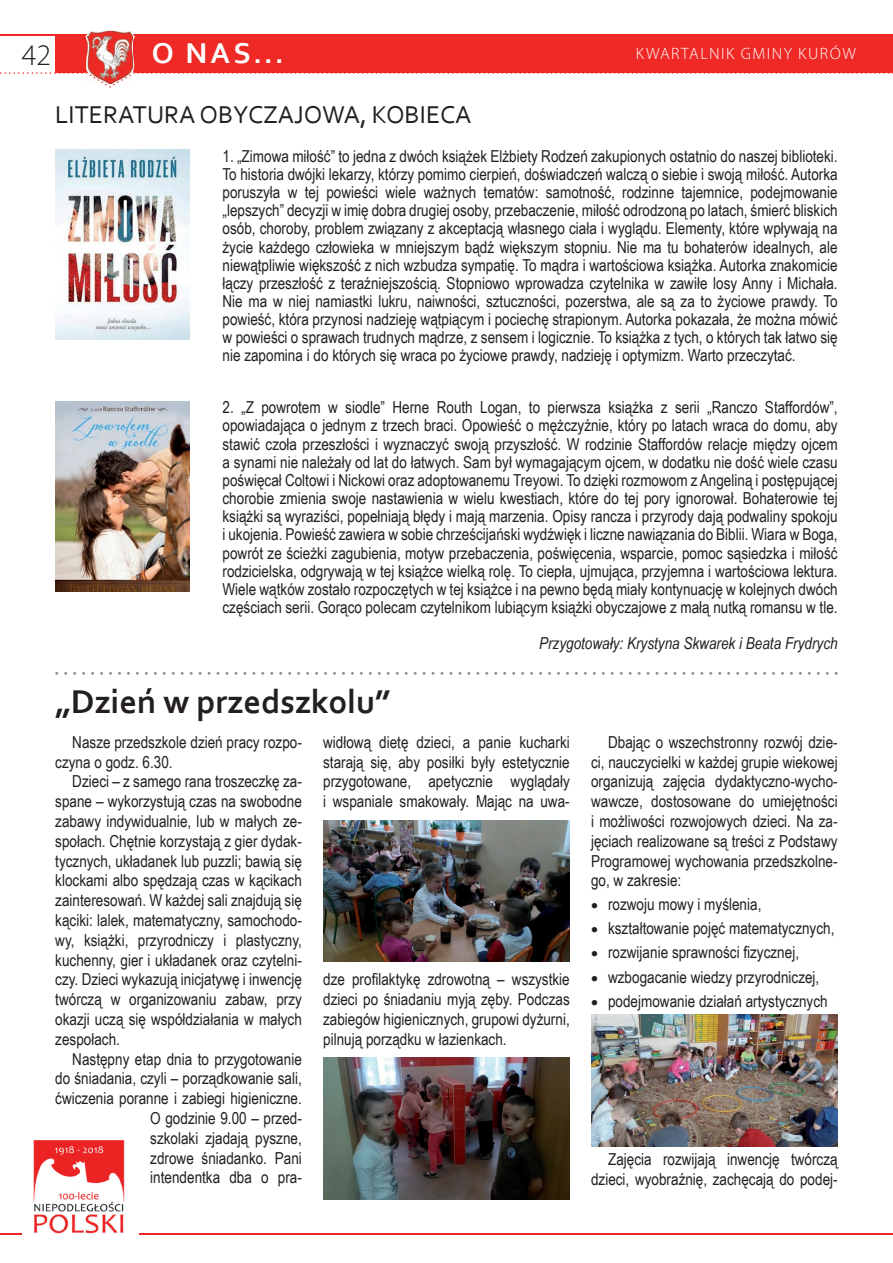
<style>
.page{position:relative;width:893px;height:1263px;background:#fff}
.page>*{position:absolute;margin:0;border:0;box-sizing:border-box;transform-origin:0 0}
.t1{font:700 34.5px "Corbel";color:#231f20}
.t2{font:700 30px "Corbel";color:#fff}
.t3{font:300 30px "Myriad Pro";color:#231f20}
.t4{font:25.5px "Corbel";color:#231f20}
.t5{font:16.5px/19.8px "Arial Narrow";color:#231f20;text-align:justify}
.t6{font:italic 16.5px "Arial Narrow";color:#231f20}
.t7{font:300 16.5px "Myriad Pro";letter-spacing:.09em;color:#fff}
</style>
<div class="page">
<div style="left:55px;top:34px;width:838px;height:38px;background:#ee2926"></div>
<hr style="left:0;top:34px;width:893px;height:2px;background:#ee2926">
<img style="left:85px;top:30px;width:50px;height:42px">
<img style="left:87px;top:31px;width:46px;height:3px">
<img style="left:87px;top:34px;width:46px;height:38px">
<svg style="left:0;top:72px;width:893px;height:16px"></svg>
<img style="left:33px;top:1141px;width:92px;height:93px">
<hr style="left:139px;top:1233px;width:754px;height:2px;background:#ec2323">
<hr style="left:0;top:1233px;width:22px;height:2px;background:#ec2323">
<img style="left:55px;top:150px;width:135px;height:190px">
<img style="left:55px;top:401px;width:135px;height:190px">
<svg style="left:55px;top:672px;width:783px;height:3px"></svg>
<img style="left:323px;top:820px;width:247px;height:142px">
<img style="left:591px;top:1015px;width:247px;height:131px">
<img style="left:323px;top:1057px;width:247px;height:142px">
<h2 class="t3" style="left:22px;top:37px;width:31px">42</h2>
<h2 class="t2" style="left:152px;top:35px;width:134px">O NAS...</h2>
<p class="t7" style="left:636px;top:44px;width:222px">KWARTALNIK GMINY KURÓW</p>
<h3 class="t4" style="left:55px;top:99px;width:417px">LITERATURA OBYCZAJOWA, KOBIECA</h3>
<p class="t5" style="left:223px;top:146px;width:617px;line-height:18.1px">1. „Zimowa miłość” to jedna z dwóch książek Elżbiety Rodzeń zakupionych ostatnio do naszej biblioteki.<br>To historia dwójki lekarzy, którzy pomimo cierpień, doświadczeń walczą o siebie i swoją miłość. Autorka poruszyła w tej powieści wiele ważnych tematów: samotność, rodzinne tajemnice, podejmowanie „lepszych” decyzji w imię dobra drugiej osoby, przebaczenie, miłość odrodzoną po latach, śmierć bliskich osób, choroby, problem związany z akceptacją własnego ciała i wyglądu. Elementy, które wpływają na życie każdego człowieka w mniejszym bądź większym stopniu. Nie ma tu bohaterów idealnych, ale niewątpliwie większość z nich wzbudza sympatię. To mądra i wartościowa książka. Autorka znakomicie łączy przeszłość z teraźniejszością. Stopniowo wprowadza czytelnika w zawiłe losy Anny i Michała.<br>Nie ma w niej namiastki lukru, naiwności, sztuczności, pozerstwa, ale są za to życiowe prawdy. To powieść, która przynosi nadzieję wątpiącym i pociechę strapionym. Autorka pokazała, że można mówić w powieści o sprawach trudnych mądrze, z sensem i logicznie. To książka z tych, o których tak łatwo się nie zapomina i do których się wraca po życiowe prawdy, nadzieję i optymizm. Warto przeczytać.</p>
<p class="t5" style="left:222px;top:398px;width:617px;line-height:18.1px">2. „Z powrotem w siodle” Herne Routh Logan, to pierwsza książka z serii „Ranczo Staffordów”, opowiadająca o jednym z trzech braci. Opowieść o mężczyźnie, który po latach wraca do domu, aby stawić czoła przeszłości i wyznaczyć swoją przyszłość. W rodzinie Staffordów relacje między ojcem a synami nie należały od lat do łatwych. Sam był wymagającym ojcem, w dodatku nie dość wiele czasu poświęcał Coltowi i Nickowi oraz adoptowanemu Treyowi. To dzięki rozmowom z Angeliną i postępującej chorobie zmienia swoje nastawienia w wielu kwestiach, które do tej pory ignorował. Bohaterowie tej książki są wyraziści, popełniają błędy i mają marzenia. Opisy rancza i przyrody dają podwaliny spokoju i ukojenia. Powieść zawiera w sobie chrześcijański wydźwięk i liczne nawiązania do Biblii. Wiara w Boga, powrót ze ścieżki zagubienia, motyw przebaczenia, poświęcenia, wsparcie, pomoc sąsie dzka i miłość rodzicielska, odgrywają w tej książce wielką rolę. To ciepła, ujmująca, przyjemna i wartościowa lektura.<br>Wiele wątków zostało rozpoczętych w tej książce i na pewno będą miały kontynuację w kolejnych dwóch częściach serii. Gorąco polecam czytelnikom lubiącym książki obyczajowe z małą nutką romansu w tle.</p>
<p class="t6" style="left:539px;top:632px;width:300px">Przygotowały: Krystyna Skwarek i Beata Frydrych</p>
<h1 class="t1" style="left:55px;top:680px;width:337px">„Dzień w przedszkolu”</h1>
<p class="t5" style="left:55px;top:731px;width:248px;text-indent:17px">Nasze przedszkole dzień pracy rozpo&shy;czyna o godz. 6.30.</p>
<p class="t5" style="left:55px;top:771px;width:248px;text-indent:17px">Dzieci – z samego rana troszeczkę za&shy;spane – wykorzystują czas na swobodne zabawy indywidualnie, lub w małych ze&shy;społach. Chętnie korzystają z gier dydak&shy;tycznych, układanek lub puzzli; bawią się klockami albo spędzają czas w kącikach zainteresowań. W każdej sali znajdują się kąciki: lalek, matematyczny, samochodo&shy;wy, książki, przyrodniczy i plastyczny, kuchenny, gier i układanek oraz czytelni&shy;czy. Dzieci wykazują inicjatywę i inwencję twórczą w organizowaniu zabaw, przy okazji uczą się współdziałania w małych zespołach.</p>
<p class="t5" style="left:55px;top:1048px;width:248px;text-align:right">Następny etap dnia to przygotowanie do śniadania, czyli – porządkowanie sali, ćwiczenia poranne i zabiegi higieniczne.<br>O godzinie 9.00 – przed-<br>szkolaki zjadają pyszne,<br>zdrowe śniadanko. Pani<br>intendentka dba o pra-</p>
<p class="t5" style="left:591px;top:731px;width:248px;text-indent:17px">Dbając o wszechstronny rozwój dzie&shy;ci, nauczycielki w każdej grupie wiekowej organizują zajęcia dydaktyczno-wycho&shy;wawcze, dostosowane do umiejętności i możliwości rozwojowych dzieci. Na za&shy;jęciach realizowane są treści z Podstawy Programowej wychowania przedszkolne&shy;go, w zakresie:</p>
<p class="t5" style="left:591px;top:894px;width:172px">• rozwoju mowy i myślenia,</p>
<p class="t5" style="left:591px;top:918px;width:245px">• kształtowanie pojęć matematycznych,</p>
<p class="t5" style="left:591px;top:942px;width:210px">• rozwijanie sprawności fizycznej,</p>
<p class="t5" style="left:591px;top:966px;width:230px">• wzbogacanie wiedzy przyrodniczej,</p>
<p class="t5" style="left:591px;top:990px;width:238px">• podejmowanie działań artystycznych</p>
<p class="t5" style="left:323px;top:731px;width:248px">widłową dietę dzieci, a panie kucharki starają się, aby posiłki były estetycznie przygotowane, apetycznie wyglądały i wspaniale smakowały. Mając na uwa-</p>
<p class="t5" style="left:323px;top:969px;width:248px">dze profilaktykę zdrowotną – wszystkie dzieci po śniadaniu myją zęby. Podczas zabiegów higienicznych, grupowi dyżurni, pilnują porządku w łazienkach.</p>
<p class="t5" style="left:591px;top:1149px;width:248px;text-align:right">Zajęcia rozwijają inwencję twórczą dzieci, wyobraźnię, zachęcają do podej-</p>
</div>
